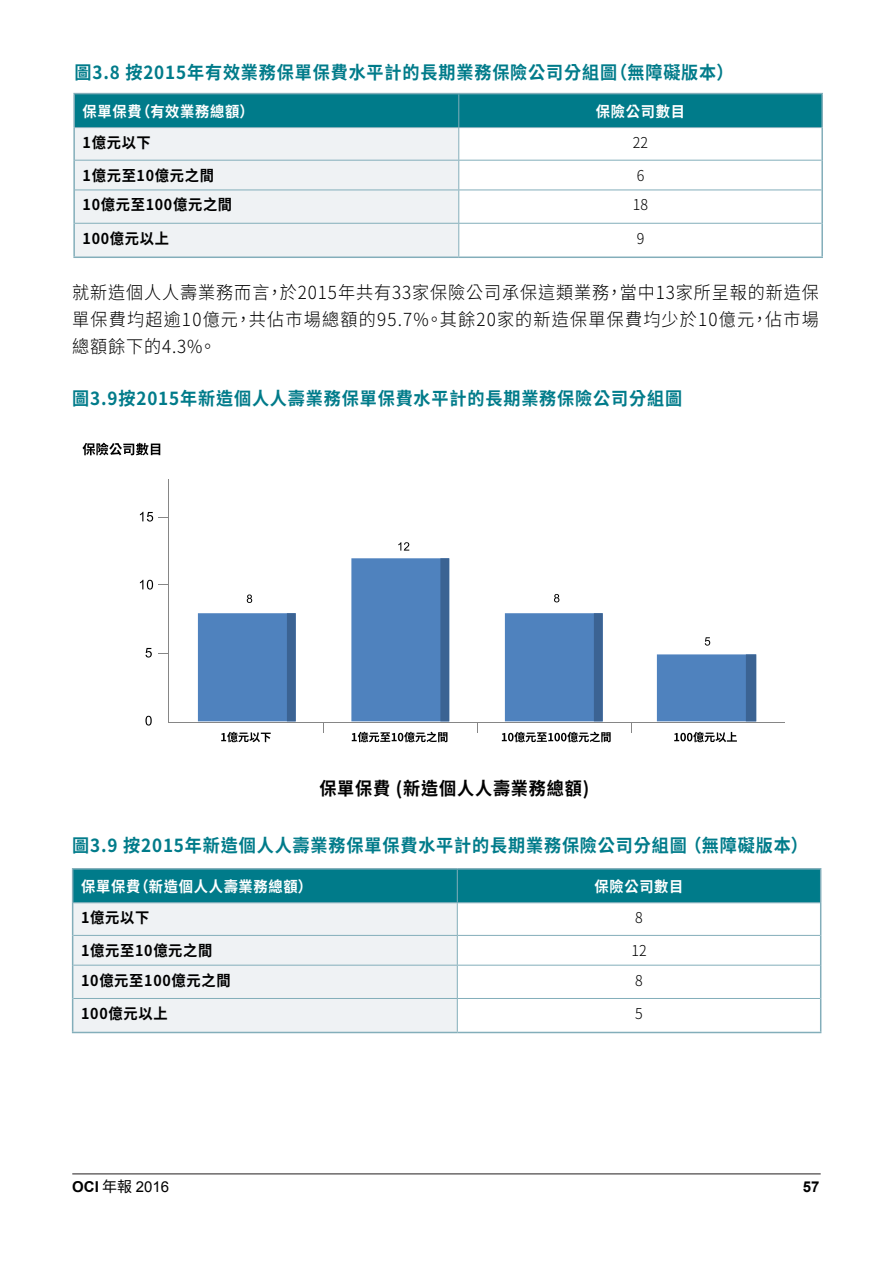
<style>
.page{position:relative;width:893px;height:1263px;background:#fff}
.page>*{position:absolute;margin:0;border:0;box-sizing:border-box;transform-origin:0 0}
.t1{font:700 18px "Noto Sans CJ Ktc";letter-spacing:.05em;color:#007b8a;scale:.95 1}
.t2{font:300 18px/27px "Noto Sans CJ Ktc";letter-spacing:.07em;color:#000;text-align:justify;scale:.95 1}
.t3{font:700 18px "Noto Sans CJ Ktc";letter-spacing:.05em;color:#000;scale:.95 1}
.t4{font:700 15px "Noto Sans CJ Ktc";letter-spacing:.05em;color:#000;scale:.95 1}
.t5{font:700 15px "Noto Sans CJ Ktc";letter-spacing:.05em;color:#fff;scale:.95 1}
.t6{font:300 15px "Noto Sans CJ Ktc";color:#000;scale:.95 1}
.t7{font:15px "Arial";color:#000}
.s1{font-weight:700}
.s2{font-family:"Noto Sans Hant"}
</style>
<div class="page">
<hr style="left:72px;top:1174px;width:749px;height:1px;background:#221e1f">
<div style="left:73px;top:869px;width:747px;height:33px;background:#007b8a"></div>
<div style="left:73px;top:903px;width:384px;height:129px;background:#eff2f4"></div>
<svg style="left:458px;top:903px;width:362px;height:129px"></svg>
<hr style="left:457px;top:869px;width:1px;height:33px;background:#83aeba">
<hr style="left:73px;top:902px;width:384px;height:1px;background:#83aeba">
<hr style="left:457px;top:902px;width:363px;height:1px;background:#83aeba">
<hr style="left:457px;top:903px;width:1px;height:32px;background:#83aeba">
<hr style="left:73px;top:935px;width:384px;height:1px;background:#83aeba">
<hr style="left:457px;top:935px;width:363px;height:1px;background:#83aeba">
<svg style="left:457px;top:936px;width:1px;height:29px"></svg>
<hr style="left:73px;top:965px;width:384px;height:1px;background:#83aeba">
<hr style="left:457px;top:965px;width:363px;height:1px;background:#83aeba">
<hr style="left:457px;top:965px;width:1px;height:33px;background:#83aeba">
<hr style="left:73px;top:998px;width:384px;height:1px;background:#83aeba">
<hr style="left:457px;top:998px;width:363px;height:1px;background:#83aeba">
<hr style="left:457px;top:999px;width:1px;height:33px;background:#83aeba">
<hr style="left:72px;top:868px;width:385px;height:1px;background:#83aeba">
<hr style="left:72px;top:869px;width:1px;height:34px;background:#83aeba">
<hr style="left:457px;top:868px;width:364px;height:1px;background:#83aeba">
<hr style="left:820px;top:869px;width:1px;height:34px;background:#83aeba">
<hr style="left:72px;top:903px;width:1px;height:32px;background:#83aeba">
<hr style="left:820px;top:903px;width:1px;height:32px;background:#83aeba">
<hr style="left:72px;top:935px;width:1px;height:30px;background:#83aeba">
<hr style="left:820px;top:935px;width:1px;height:30px;background:#83aeba">
<hr style="left:72px;top:965px;width:1px;height:33px;background:#83aeba">
<hr style="left:820px;top:965px;width:1px;height:33px;background:#83aeba">
<hr style="left:72px;top:998px;width:1px;height:34px;background:#83aeba">
<hr style="left:820px;top:998px;width:1px;height:34px;background:#83aeba">
<hr style="left:72px;top:1032px;width:385px;height:1px;background:#83aeba">
<hr style="left:457px;top:1032px;width:364px;height:1px;background:#83aeba">
<div style="left:75px;top:94px;width:746px;height:33px;background:#007b8a"></div>
<div style="left:75px;top:128px;width:383px;height:128px;background:#eff2f4"></div>
<svg style="left:459px;top:128px;width:362px;height:128px"></svg>
<hr style="left:458px;top:94px;width:1px;height:33px;background:#83aeba">
<hr style="left:75px;top:127px;width:384px;height:1px;background:#83aeba">
<hr style="left:459px;top:127px;width:362px;height:1px;background:#83aeba">
<hr style="left:458px;top:128px;width:1px;height:32px;background:#83aeba">
<hr style="left:75px;top:160px;width:384px;height:1px;background:#83aeba">
<hr style="left:459px;top:160px;width:362px;height:1px;background:#83aeba">
<svg style="left:458px;top:161px;width:1px;height:29px"></svg>
<hr style="left:75px;top:190px;width:384px;height:1px;background:#83aeba">
<hr style="left:459px;top:190px;width:362px;height:1px;background:#83aeba">
<hr style="left:458px;top:190px;width:1px;height:33px;background:#83aeba">
<hr style="left:75px;top:223px;width:384px;height:1px;background:#83aeba">
<hr style="left:459px;top:223px;width:362px;height:1px;background:#83aeba">
<hr style="left:458px;top:224px;width:1px;height:32px;background:#83aeba">
<hr style="left:73px;top:93px;width:386px;height:1px;background:#83aeba">
<hr style="left:73px;top:94px;width:2px;height:34px;background:#83aeba">
<hr style="left:459px;top:93px;width:364px;height:1px;background:#83aeba">
<hr style="left:821px;top:94px;width:2px;height:34px;background:#83aeba">
<hr style="left:73px;top:128px;width:2px;height:32px;background:#83aeba">
<hr style="left:821px;top:128px;width:2px;height:32px;background:#83aeba">
<hr style="left:73px;top:160px;width:2px;height:30px;background:#83aeba">
<hr style="left:821px;top:160px;width:2px;height:30px;background:#83aeba">
<hr style="left:73px;top:190px;width:2px;height:33px;background:#83aeba">
<hr style="left:821px;top:190px;width:2px;height:33px;background:#83aeba">
<hr style="left:73px;top:223px;width:2px;height:33px;background:#83aeba">
<hr style="left:821px;top:223px;width:2px;height:33px;background:#83aeba">
<hr style="left:73px;top:256px;width:386px;height:2px;background:#83aeba">
<hr style="left:459px;top:256px;width:364px;height:2px;background:#83aeba">
<svg style="left:82px;top:443px;width:78px;height:12px"></svg>
<svg style="left:221px;top:732px;width:50px;height:10px"></svg>
<svg style="left:674px;top:732px;width:63px;height:10px"></svg>
<svg style="left:352px;top:732px;width:95px;height:10px"></svg>
<svg style="left:502px;top:732px;width:109px;height:10px"></svg>
<svg style="left:398px;top:542px;width:11px;height:9px"></svg>
<hr style="left:168px;top:480px;width:1px;height:242px;background:#868686">
<hr style="left:169px;top:721px;width:616px;height:1px;background:#868686">
<svg style="left:145px;top:716px;width:7px;height:9px"></svg>
<svg style="left:145px;top:648px;width:7px;height:9px"></svg>
<svg style="left:140px;top:512px;width:28px;height:10px"></svg>
<svg style="left:140px;top:580px;width:28px;height:9px"></svg>
<svg style="left:198px;top:558px;width:558px;height:163px"></svg>
<h5 class="t1" style="left:74px;top:62px;width:695px">圖3.8 按2015年有效業務保單保費水平計的長期業務保險公司分組圖（無障礙版本）</h5>
<p class="t5" style="left:83px;top:103px;width:182px">保單保費（有效業務總額）</p>
<p class="t5" style="left:596px;top:103px;width:95px">保險公司數目</p>
<p class="t4" style="left:83px;top:134px;width:73px">1億元以下</p>
<p class="t6" style="left:633px;top:134px;width:18px">22</p>
<p class="t4" style="left:83px;top:167px;width:140px">1億元至10億元之間</p>
<p class="t6" style="left:637px;top:167px;width:10px">6</p>
<p class="t4" style="left:83px;top:196px;width:159px">10億元至100億元之間</p>
<p class="t6" style="left:633px;top:196px;width:18px">18</p>
<p class="t4" style="left:83px;top:230px;width:93px">100億元以上</p>
<p class="t6" style="left:637px;top:230px;width:10px">9</p>
<p class="t2" style="left:72px;top:279px;width:787px">就新造個人人壽業務而言，於2015年共有33家保險公司承保這類業務，當中13家所呈報的新造保單保費均超逾10億元，共佔市場總額的95.7%。其餘20家的新造保單保費均少於10億元，佔市場總額餘下的4.3%。</p>
<h5 class="t1" style="left:72px;top:388px;width:643px">圖3.9按2015年新造個人人壽業務保單保費水平計的長期業務保險公司分組圖</h5>
<p class="t3" style="left:319px;top:778px;width:286px">保單保費 (新造個人人壽業務總額)</p>
<h5 class="t1" style="left:72px;top:835px;width:776px">圖3.9 按2015年新造個人人壽業務保單保費水平計的長期業務保險公司分組圖 （無障礙版本）</h5>
<p class="t5" style="left:81px;top:878px;width:245px">保單保費（新造個人人壽業務總額）</p>
<p class="t5" style="left:594px;top:878px;width:95px">保險公司數目</p>
<p class="t4" style="left:81px;top:909px;width:73px">1億元以下</p>
<p class="t6" style="left:635px;top:909px;width:10px">8</p>
<p class="t4" style="left:81px;top:942px;width:140px">1億元至10億元之間</p>
<p class="t6" style="left:631px;top:942px;width:18px">12</p>
<p class="t4" style="left:81px;top:972px;width:159px">10億元至100億元之間</p>
<p class="t6" style="left:635px;top:972px;width:10px">8</p>
<p class="t4" style="left:81px;top:1005px;width:93px">100億元以上</p>
<p class="t6" style="left:635px;top:1005px;width:10px">5</p>
<p class="t7" style="left:72px;top:1177px;width:98px"><span class="s1">OCI</span> <span class="s2">年報</span> 2016</p>
</div>
